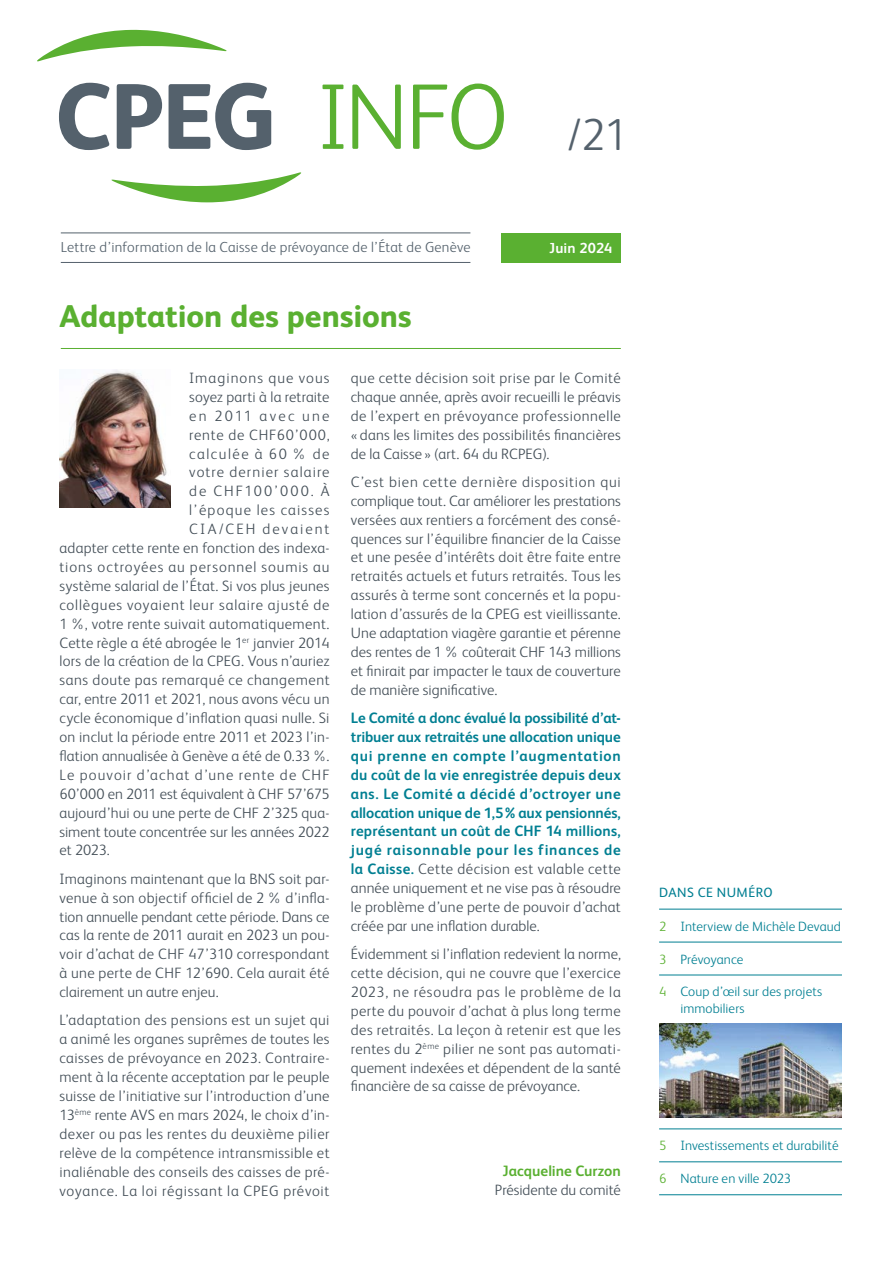
<style>
.page{position:relative;width:893px;height:1263px;background:#fff}
.page>*{position:absolute;margin:0;border:0;box-sizing:border-box;transform-origin:0 0}
.t1{font:300 45px "FS Albert";color:#54616c}
.t2{font:800 31.5px "FS Albert";color:#5ab031}
.t3{font:300 15px/18.9px "FS Albert";letter-spacing:.015em;color:#434e57;text-align:justify}
.t4{font:700 15px/18.9px "FS Albert";letter-spacing:.055em;color:#007f92;text-align:justify}
.t5{font:300 15px "FS Albert";letter-spacing:.055em;color:#434e57}
.t6{font:300 15px "FS Albert";letter-spacing:.075em;color:#434e57}
.t7{font:300 15px "FS Albert";letter-spacing:.06em;color:#434e57}
.t8{font:300 15px "FS Albert";letter-spacing:.04em;color:#434e57}
.t9{font:300 15px "FS Albert";letter-spacing:.135em;color:#434e57}
.t10{font:300 15px "FS Albert";letter-spacing:.08em;color:#434e57}
.t11{font:300 15px "FS Albert";letter-spacing:-.005em;color:#434e57}
.t12{font:300 15px "FS Albert";letter-spacing:.07em;color:#434e57}
.t13{font:700 15px "FS Albert";color:#5ab031}
.t14{font:300 15px "FS Albert";letter-spacing:.105em;color:#434e57}
.t15{font:300 15px "FS Albert";letter-spacing:.155em;color:#434e57}
.t16{font:300 14.55px "FS Albert";letter-spacing:.015em;color:#54616c}
.t17{font:700 14.55px "FS Albert";letter-spacing:.01em;color:#fff}
.t18{font:300 13.5px/16.2px "FS Albert";letter-spacing:.01em;color:#007f92}
.t19{font:13.5px "FS Albert";letter-spacing:.035em;color:#007f92}
.s1{font-weight:300;color:#434e57}
.s2{color:#5ab031}
</style>
<div class="page">
<hr style="left:659px;top:909px;width:183px;height:1px;background:#007f92">
<hr style="left:659px;top:942px;width:183px;height:1px;background:#007f92">
<hr style="left:659px;top:975px;width:183px;height:1px;background:#007f92">
<hr style="left:659px;top:1129px;width:183px;height:1px;background:#007f92">
<hr style="left:659px;top:1161px;width:183px;height:1px;background:#007f92">
<hr style="left:659px;top:1194px;width:183px;height:1px;background:#007f92">
<img style="left:659px;top:1024px;width:183px;height:93px">
<hr style="left:61px;top:348px;width:560px;height:1px;background:#5ab031">
<img style="left:60px;top:369px;width:110px;height:138px">
<svg style="left:322px;top:84px;width:182px;height:66px"></svg>
<svg style="left:37px;top:29px;width:190px;height:33px"></svg>
<svg style="left:111px;top:172px;width:191px;height:30px"></svg>
<svg style="left:59px;top:83px;width:51px;height:67px"></svg>
<svg style="left:117px;top:84px;width:45px;height:65px"></svg>
<svg style="left:169px;top:83px;width:102px;height:67px"></svg>
<div style="left:501px;top:233px;width:120px;height:29px;background:#5ab031"></div>
<hr style="left:61px;top:233px;width:409px;height:1px;background:#54616c">
<hr style="left:61px;top:262px;width:409px;height:1px;background:#54616c">
<h1 class="t1" style="left:567px;top:105px;width:63px">/21</h1>
<p class="t16" style="left:61px;top:238px;width:411px">Lettre d’information de la Caisse de prévoyance de l’État de Genève</p>
<p class="t17" style="left:549px;top:238px;width:65px">Juin 2024</p>
<h2 class="t2" style="left:60px;top:293px;width:354px">Adaptation des pensions</h2>
<p class="t12" style="left:189px;top:368px;width:142px">Imaginons que vous</p>
<p class="t3" style="left:189px;top:387px;width:142px">soyez parti à la retraite</p>
<p class="t15" style="left:189px;top:406px;width:142px">en 2011 avec une</p>
<p class="t5" style="left:189px;top:425px;width:142px">rente de CHF60’000,</p>
<p class="t14" style="left:189px;top:444px;width:142px">calculée à 60 % de</p>
<p class="t6" style="left:189px;top:462px;width:142px">votre dernier salaire</p>
<p class="t9" style="left:189px;top:481px;width:142px">de CHF100’000. À</p>
<p class="t10" style="left:189px;top:500px;width:142px">l’époque les caisses</p>
<p class="t9" style="left:189px;top:519px;width:142px">CIA/CEH devaient</p>
<p class="t3" style="left:60px;top:538px;width:272px">adapter cette rente en fonction des indexa-</p>
<p class="t7" style="left:60px;top:557px;width:272px">tions octroyées au personnel soumis au</p>
<p class="t3" style="left:60px;top:576px;width:272px">système salarial de l’État. Si vos plus jeunes</p>
<p class="t5" style="left:60px;top:595px;width:271px">collègues voyaient leur salaire ajusté de</p>
<p class="t3" style="left:60px;top:613px;width:271px">1 %, votre rente suivait automatiquement.</p>
<p class="t3" style="left:60px;top:632px;width:272px">Cette règle a été abrogée le 1<sup>er</sup> janvier 2014</p>
<p class="t3" style="left:60px;top:651px;width:272px">lors de la création de la CPEG. Vous n’auriez</p>
<p class="t8" style="left:60px;top:670px;width:272px">sans doute pas remarqué ce changement</p>
<p class="t3" style="left:60px;top:689px;width:271px">car, entre 2011 et 2021, nous avons vécu un</p>
<p class="t3" style="left:60px;top:708px;width:271px">cycle économique d’inflation quasi nulle. Si</p>
<p class="t3" style="left:60px;top:727px;width:272px">on inclut la période entre 2011 et 2023 l’in-</p>
<p class="t3" style="left:60px;top:746px;width:271px">flation annualisée à Genève a été de 0.33%.</p>
<p class="t6" style="left:60px;top:765px;width:272px">Le pouvoir d’achat d’une rente de CHF</p>
<p class="t3" style="left:60px;top:783px;width:271px">60’000 en 2011 est équivalent à CHF 57’675</p>
<p class="t3" style="left:60px;top:802px;width:272px">aujourd’hui ou une perte de CHF 2’325 qua-</p>
<p class="t3" style="left:60px;top:821px;width:271px">siment toute concentrée sur les années 2022</p>
<p class="t3" style="left:60px;top:840px;width:52px">et 2023.</p>
<p class="t3" style="left:60px;top:868px;width:272px">Imaginons maintenant que la BNS soit par&shy;venue à son objectif officiel de 2% d’infla&shy;tion annuelle pendant cette période. Dans ce cas la rente de 2011 aurait en 2023 un pou&shy;voir d’achat de CHF 47’310 correspondant à une perte de CHF 12’690. Cela aurait été clairement un autre enjeu.</p>
<p class="t3" style="left:60px;top:1010px;width:272px">L’adaptation des pensions est un sujet qui a animé les organes suprêmes de toutes les caisses de prévoyance en 2023. Contraire&shy;ment à la récente acceptation par le peuple suisse de l’initiative sur l’introduction d’une 13<sup>ème</sup> rente AVS en mars 2024, le choix d’in&shy;dexer ou pas les rentes du deuxième pilier relève de la compétence intransmissible et inaliénable des conseils des caisses de pré&shy;voyance. La loi régissant la CPEG prévoit</p>
<p class="t3" style="left:351px;top:368px;width:272px">que cette décision soit prise par le Comité chaque année, après avoir recueilli le préavis de l’expert en prévoyance professionnelle « dans les limites des possibilités financières de la Caisse » (art. 64 du RCPEG).</p>
<p class="t3" style="left:351px;top:471px;width:272px">C’est bien cette dernière disposition qui complique tout. Car améliorer les prestations versées aux rentiers a forcément des consé&shy;quences sur l’équilibre financier de la Caisse et une pesée d’intérêts doit être faite entre retraités actuels et futurs retraités. Tous les assurés à terme sont concernés et la popu&shy;lation d’assurés de la CPEG est vieillissante.<br>Une adaptation viagère garantie et pérenne des rentes de 1% coûterait CHF 143 millions et finirait par impacter le taux de couverture de manière significative.</p>
<p class="t4" style="left:351px;top:708px;width:272px">Le Comité a donc évalué la possibilité d’at&shy;tribuer aux retraités une allocation unique qui prenne en compte l’augmentation du coût de la vie enregistrée depuis deux ans. Le Comité a décidé d’octroyer une allocation unique de 1,5% aux pensionnés, représentant un coût de CHF 14 millions, jugé raisonnable pour les finances de la Caisse. <span class="s1">Cette décision est valable cette année uniquement et ne vise pas à résoudre le problème d’une perte de pouvoir d’achat créée par une inflation durable.</span></p>
<p class="t3" style="left:351px;top:944px;width:272px">Évidemment si l’inflation redevient la norme, cette décision, qui ne couvre que l’exercice 2023, ne résoudra pas le problème de la perte du pouvoir d’achat à plus long terme des retraités. La leçon à retenir est que les rentes du 2<sup>ème</sup> pilier ne sont pas automati&shy;quement indexées et dépendent de la santé financière de sa caisse de prévoyance.</p>
<p class="t13" style="left:503px;top:1160px;width:120px">Jacqueline Curzon</p>
<p class="t11" style="left:495px;top:1179px;width:127px">Présidente du comité</p>
<p class="t19" style="left:659px;top:884px;width:115px">DANS CE NUMÉRO</p>
<p class="t18" style="left:659px;top:917px;width:183px"><span class="s2">2</span> Interview de Michèle Devaud</p>
<p class="t18" style="left:659px;top:950px;width:86px"><span class="s2">3</span> Prévoyance</p>
<p class="t18" style="left:680px;top:983px;width:143px;text-indent:-21px"><span class="s2">4</span> Coup d’œil sur des projets immobiliers</p>
<p class="t18" style="left:659px;top:1137px;width:181px"><span class="s2">5</span> Investissements et durabilité</p>
<p class="t18" style="left:659px;top:1170px;width:134px"><span class="s2">6</span> Nature en ville 2023</p>
</div>
